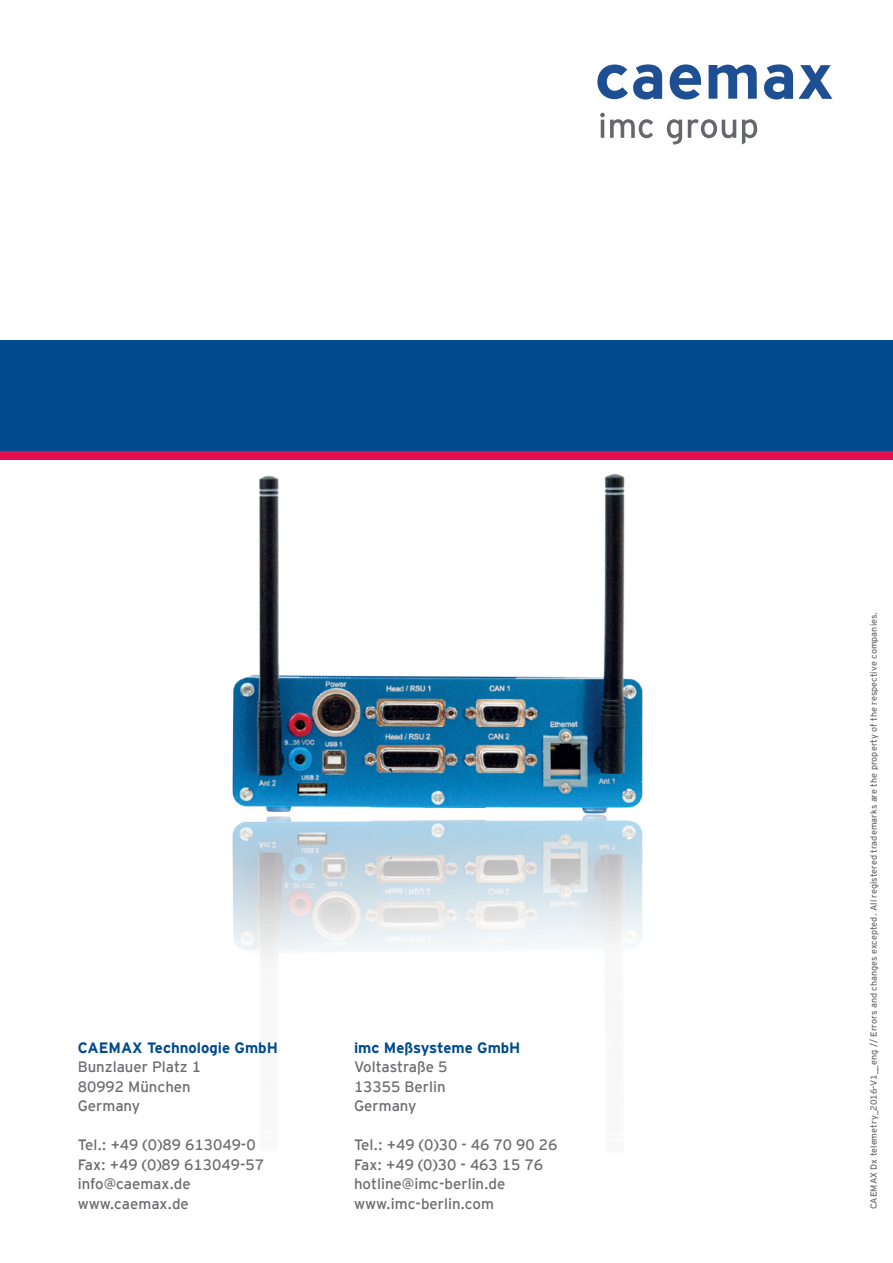
<style>
.page{position:relative;width:893px;height:1263px;background:#fff}
.page>*{position:absolute;margin:0;border:0;box-sizing:border-box;transform-origin:0 0}
.t1{font:15px/19.5px "Interstate";color:#6c6b6f}
.t2{font:700 15px "Interstate";color:#004a8d}
.t3{font:9px "Interstate";color:#6c6b6f}
</style>
<div class="page">
<img style="left:232px;top:474px;width:413px;height:486px">
<div style="left:0;top:340px;width:893px;height:111px;background:#004a8d"></div>
<div style="left:0;top:451px;width:893px;height:8px;background:#e2104f"></div>
<svg style="left:600px;top:113px;width:53px;height:25px"></svg>
<svg style="left:667px;top:119px;width:15px;height:25px"></svg>
<svg style="left:688px;top:119px;width:48px;height:19px"></svg>
<svg style="left:742px;top:119px;width:15px;height:25px"></svg>
<svg style="left:670px;top:64px;width:31px;height:36px"></svg>
<svg style="left:764px;top:64px;width:68px;height:36px"></svg>
<svg style="left:597px;top:64px;width:65px;height:36px"></svg>
<svg style="left:709px;top:64px;width:48px;height:35px"></svg>
<p class="t2" style="left:78px;top:1039px;width:202px">CAEMAX Technologie GmbH</p>
<p class="t1" style="left:78px;top:1057px;width:125px">Bunzlauer Platz 1<br>80992 München<br>Germany</p>
<p class="t1" style="left:78px;top:1135px;width:188px">Tel.: +49 (0)89 613049-0<br>Fax: +49 (0)89 613049-57 info@caemax.de www.caemax.de</p>
<p class="t2" style="left:354px;top:1039px;width:168px">imc Meßsysteme GmbH</p>
<p class="t1" style="left:354px;top:1057px;width:95px">Voltastraße 5<br>13355 Berlin<br>Germany</p>
<p class="t1" style="left:354px;top:1135px;width:205px">Tel.: +49 (0)30 - 46 70 90 26<br>Fax: +49 (0)30 - 463 15 76 hotline@imc-berlin.de www.imc-berlin.com</p>
<p class="t3" style="left:868px;top:1209px;width:599px;rotate:-90deg">CAEMAX Dx telemetry_2016-V1__eng // Errors and changes excepted. All registered trademarks are the property of the respective companies.</p>
</div>
